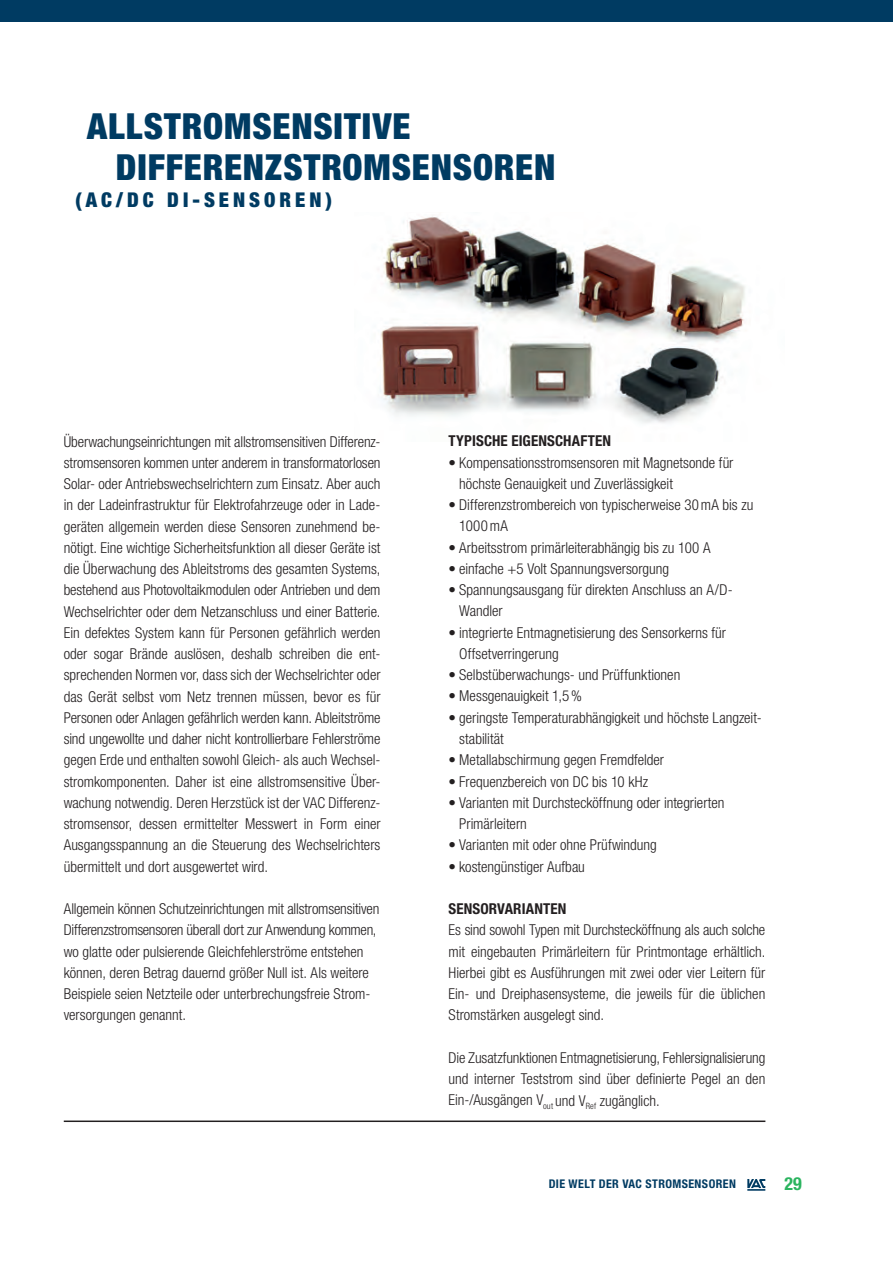
<style>
.page{position:relative;width:893px;height:1263px;background:#fff}
.page>*{position:absolute;margin:0;border:0;box-sizing:border-box;transform-origin:0 0}
.t1{font:900 condensed 36px/40.8px "Helvetica Neue LT Pro";letter-spacing:.025em;color:#003b62}
.t2{font:900 condensed 20.4px "Helvetica Neue LT Pro";letter-spacing:.195em;color:#003b62}
.t3{font:700 condensed 18px "Helvetica Neue LT Pro";color:#2bb45f}
.t4{font:300 condensed 15px/21.3px "Helvetica Neue LT Pro";color:#231f20}
.t5{font:700 condensed 15px "Helvetica Neue LT Pro";letter-spacing:.01em;color:#231f20}
.t6{font:700 condensed 12px "Helvetica Neue LT Pro";letter-spacing:.035em;color:#003b62}
</style>
<div class="page">
<svg style="left:747px;top:1179px;width:18px;height:11px"></svg>
<hr style="left:64px;top:1120px;width:701px;height:2px;background:#231f20">
<div style="left:0;top:0;width:893px;height:21px;background:#003b62"></div>
<img style="left:380px;top:216px;width:365px;height:207px">
<h1 class="t1" style="left:116px;top:106px;width:441px;text-indent:-29px">ALLSTROMSENSITIVE<br>DIFFERENZS TROMSENSOREN</h1>
<h2 class="t2" style="left:76px;top:188px;width:258px">(AC/DC DI -SENSOREN)</h2>
<p class="t4" style="left:64px;top:430px;width:318px">Überwachungseinrichtungen mit allstromsensitiven Differenz&shy;stromsensoren kommen unter anderem in transformatorlosen Solar- oder Antriebswechselrichtern zum Einsatz. Aber auch in der Ladeinfrastruktur für Elektrofahrzeuge oder in Lade&shy;geräten allgemein werden diese Sensoren zunehmend be&shy;nötigt. Eine wichtige Sicherheitsfunktion all dieser Geräte ist die Überwachung des Ableitstroms des gesamten Systems, bestehend aus Photovoltaikmodulen oder Antrieben und dem Wechselrichter oder dem Netzanschluss und einer Batterie.<br>Ein defektes System kann für Personen gefährlich werden oder sogar Brände auslösen, deshalb schreiben die ent&shy;sprechenden Normen vor, dass sich der Wechselrichter oder das Gerät selbst vom Netz trennen müssen, bevor es für Personen oder Anlagen gefährlich werden kann. Ableitströme sind ungewollte und daher nicht kontrollierbare Fehlerströme gegen Erde und enthalten sowohl Gleich- als auch Wechsel&shy;stromkomponenten. Daher ist eine allstromsensitive Über&shy;wachung notwendig. Deren Herzstück ist der VAC Differenz&shy;stromsensor, dessen ermittelter Messwert in Form einer Ausgangsspannung an die Steuerung des Wechselrichters übermittelt und dort ausgewertet wird.</p>
<p class="t4" style="left:64px;top:898px;width:317px">Allgemein können Schutzeinrichtungen mit allstromsensitiven Differenzstromsensoren überall dort zur Anwendung kommen, wo glatte oder pulsierende Gleichfehlerströme entstehen können, deren Betrag dauernd größer Null ist. Als weitere Beispiele seien Netzteile oder unterbrechungsfreie Strom&shy;versorgungen genannt.</p>
<p class="t5" style="left:449px;top:432px;width:32px">TY PISCHE</p>
<p class="t5" style="left:511px;top:432px;width:9px">EIGENSCHA</p>
<p class="t5" style="left:580px;top:432px;width:11px">FTEN</p>
<p class="t4" style="left:459px;top:452px;width:276px;text-indent:-11px">• Kompensationsstromsensoren mit Magnetsonde für höchste Genauigkeit und Zuverlässigkeit</p>
<p class="t4" style="left:459px;top:494px;width:296px;text-indent:-11px">• Differenzstrombereich von typischerweise 30mA bis zu<br>1000mA</p>
<p class="t4" style="left:449px;top:537px;width:263px">• Arbeitsstrom primärleiterabhängig bis zu 100 A</p>
<p class="t4" style="left:449px;top:558px;width:222px">• einfache +5 Volt Spannungsversorgung</p>
<p class="t4" style="left:459px;top:579px;width:275px;text-indent:-11px">• Spannungsausgang für direkten Anschluss an A/D-<br>Wandler</p>
<p class="t4" style="left:459px;top:622px;width:268px;text-indent:-11px">• integrierte Entmagnetisierung des Sensorkerns für<br>Offsetverringerung</p>
<p class="t4" style="left:449px;top:664px;width:233px">• Selbstüberwachungs- und Prüffunktionen</p>
<p class="t4" style="left:449px;top:685px;width:135px">• Messgenauigkeit 1,5%</p>
<p class="t4" style="left:459px;top:707px;width:304px;text-indent:-11px">• geringste Temperaturabhängigkeit und höchste Langzeit&shy;stabilität</p>
<p class="t4" style="left:449px;top:749px;width:217px">• Metallabschirmung gegen Fremdfelder</p>
<p class="t4" style="left:449px;top:770px;width:201px">• Frequenzbereich von DC bis 10 kHz</p>
<p class="t4" style="left:459px;top:792px;width:267px;text-indent:-11px">• Varianten mit Durchstecköffnung oder integrierten<br>Primärleitern</p>
<p class="t4" style="left:449px;top:834px;width:210px">• Varianten mit oder ohne Prüfwindung</p>
<p class="t4" style="left:449px;top:855px;width:138px">• kostengünstiger Aufbau</p>
<p class="t5" style="left:449px;top:900px;width:119px">SENSORVARIANTEN</p>
<p class="t4" style="left:449px;top:919px;width:318px;text-align:justify">Es sind sowohl Typen mit Durchstecköffnung als auch solche mit eingebauten Primärleitern für Printmontage erhältlich.<br>Hierbei gibt es Ausführungen mit zwei oder vier Leitern für Ein- und Dreiphasensysteme, die jeweils für die üblichen Stromstärken ausgelegt sind.</p>
<p class="t4" style="left:449px;top:1047px;width:318px;text-align:justify">Die Zusatzfunktionen Entmagnetisierung, Fehlersignalisierung und interner Teststrom sind über definierte Pegel an den Ein-/Ausgängen V<sub>out</sub> und V<sub>Ref</sub> zugänglich.</p>
<p class="t6" style="left:549px;top:1176px;width:189px">DIE WELT DER VAC STROMSENSOREN</p>
<p class="t3" style="left:784px;top:1173px;width:19px">29</p>
</div>
